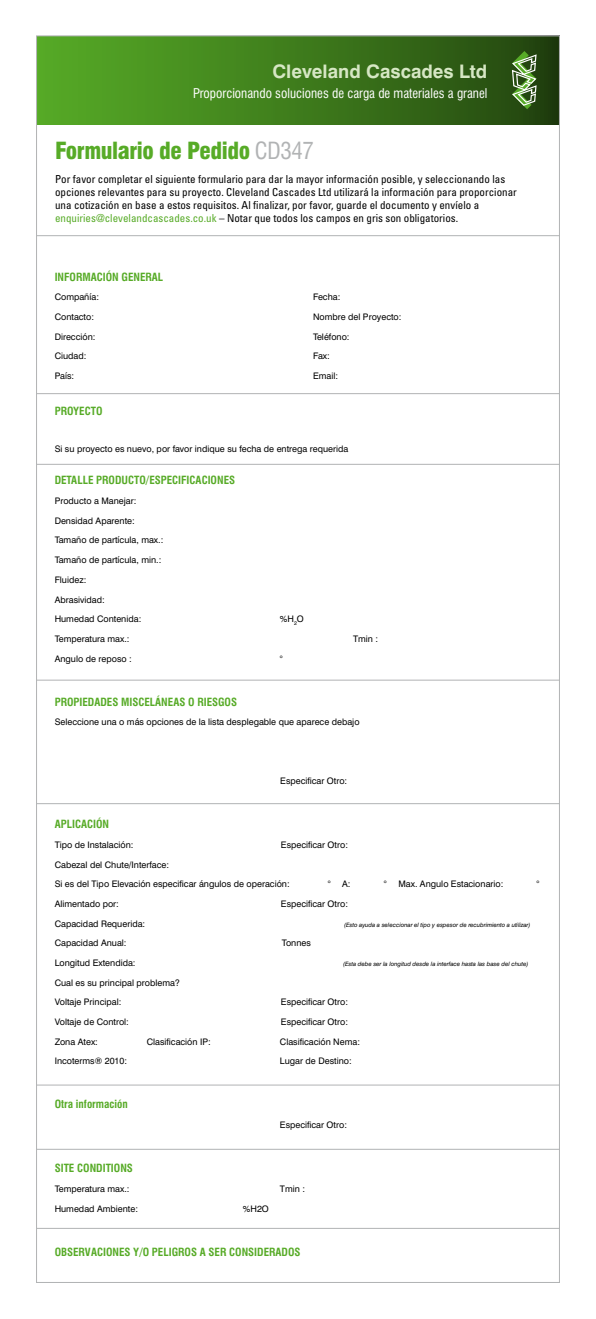
<style>
.page{position:relative;width:596px;height:1319px;background:#fff}
.page>*{position:absolute;margin:0;border:0;box-sizing:border-box;transform-origin:0 0}
.t1{font:900 condensed 23px "Swiss 721 BT";letter-spacing:-.02em;color:#57ab27}
.t2{font:700 18.6px "Swiss 721 BT";color:#d6e7c4}
.t3{font:condensed 13.1px "Swiss 721 BT";color:#fff}
.t4{font:condensed 11px/13px "Univers";color:#000}
.t5{font:700 condensed 11px "Swiss 721 BT";color:#57ab27}
.t6{font:9px/19.7px "Swiss 721 BT";color:#000}
.t7{font:italic 6px "Swiss 721 BT";color:#000}
.s1{font-weight:400;color:#b1b3b4}
.s2{color:#57ab27}
</style>
<div class="page">
<div style="left:36px;top:36px;width:523px;height:88px;background:linear-gradient(to right,#58af27,#22440f)"></div>
<svg style="left:510px;top:51px;width:27px;height:58px"></svg>
<hr style="left:36px;top:235px;width:523px;height:1px;background:#b1b3b4">
<hr style="left:36px;top:393px;width:523px;height:1px;background:#b1b3b4">
<hr style="left:36px;top:464px;width:523px;height:1px;background:#b1b3b4">
<hr style="left:36px;top:803px;width:523px;height:1px;background:#b1b3b4">
<hr style="left:36px;top:1084px;width:523px;height:1px;background:#b1b3b4">
<hr style="left:36px;top:1148px;width:523px;height:1px;background:#b1b3b4">
<hr style="left:36px;top:1227px;width:523px;height:1px;background:#b1b3b4">
<hr style="left:36px;top:679px;width:523px;height:1px;background:#b1b3b4">
<h2 class="t2" style="left:272px;top:60px;width:216px">Cleveland Cascades Ltd</h2>
<h3 class="t3" style="left:193px;top:85px;width:295px">Proporcionando soluciones de carga de materiales a granel</h3>
<h1 class="t1" style="left:55px;top:136px;width:260px">Formulario de Pedido <span class="s1">CD347</span></h1>
<p class="t4" style="left:55px;top:172px;width:463px">Por favor completar el siguiente formulario para dar la mayor información posible, y seleccionando las opciones relevantes para su proyecto. Cleveland Cascades Ltd utilizará la información para proporcionar una cotización en base a estos requisitos. Al finalizar, por favor, guarde el documento y envíelo a <span class="s2">enquiries@clevelandcascades.co.uk</span> – Notar que todos los campos en gris son obligatorios.</p>
<p class="t5" style="left:55px;top:270px;width:110px">INFORMACIÓN GENERAL</p>
<p class="t6" style="left:55px;top:287px;width:46px">Compañía:</p>
<p class="t6" style="left:313px;top:287px;width:29px">Fecha:</p>
<p class="t6" style="left:55px;top:307px;width:41px">Contacto:</p>
<p class="t6" style="left:313px;top:307px;width:90px">Nombre del Proyecto:</p>
<p class="t6" style="left:55px;top:326px;width:42px">Dirección:</p>
<p class="t6" style="left:313px;top:326px;width:38px">Teléfono:</p>
<p class="t6" style="left:55px;top:346px;width:33px">Ciudad:</p>
<p class="t6" style="left:313px;top:346px;width:18px">Fax:</p>
<p class="t6" style="left:55px;top:366px;width:21px">País:</p>
<p class="t6" style="left:313px;top:366px;width:27px">Email:</p>
<p class="t5" style="left:55px;top:404px;width:49px">PROYECTO</p>
<p class="t6" style="left:55px;top:438px;width:295px">Si su proyecto es nuevo, por favor indique su fecha de entrega requerida</p>
<p class="t5" style="left:55px;top:474px;width:182px">DETALLE PRODUCTO/ESPECIFICACIONES</p>
<p class="t6" style="left:55px;top:491px;width:110px">Producto a Manejar:<br>Densidad Aparente:<br>Tamaño de partícula, max.:<br>Tamaño de partícula, min.:<br>Fluidez:<br>Abrasividad:<br>Humedad Contenida:</p>
<p class="t6" style="left:280px;top:609px;width:25px">%H<sub>2</sub>O</p>
<p class="t6" style="left:55px;top:628px;width:76px">Temperatura max.:</p>
<p class="t6" style="left:353px;top:628px;width:27px">Tmin :</p>
<p class="t6" style="left:55px;top:648px;width:79px">Angulo de reposo :</p>
<p class="t6" style="left:280px;top:648px;width:4px">°</p>
<p class="t5" style="left:55px;top:695px;width:184px">PROPIEDADES MISCELÁNEAS O RIESGOS</p>
<p class="t6" style="left:55px;top:712px;width:306px">Seleccione una o más opciones de la lista desplegable que aparece debajo</p>
<p class="t6" style="left:280px;top:771px;width:68px">Especificar Otro:</p>
<p class="t5" style="left:55px;top:817px;width:56px">APLICACIÓN</p>
<p class="t6" style="left:55px;top:834px;width:80px">Tipo de Instalación:</p>
<p class="t6" style="left:281px;top:834px;width:68px">Especificar Otro:</p>
<p class="t6" style="left:55px;top:854px;width:236px">Cabezal del Chute/Interface:<br>Si es del Tipo Elevación especificar ángulos de operación:</p>
<p class="t6" style="left:327px;top:874px;width:24px">° A:</p>
<p class="t6" style="left:383px;top:874px;width:4px">°</p>
<p class="t6" style="left:398px;top:874px;width:106px">Max. Angulo Estacionario:</p>
<p class="t6" style="left:536px;top:874px;width:4px">°</p>
<p class="t6" style="left:55px;top:893px;width:66px">Alimentado por:</p>
<p class="t6" style="left:281px;top:893px;width:68px">Especificar Otro:</p>
<p class="t6" style="left:55px;top:913px;width:92px">Capacidad Requerida:</p>
<p class="t7" style="left:344px;top:920px;width:188px">(Esto ayuda a seleccionar el tipo y espesor de recubrimiento a utilizar)</p>
<p class="t6" style="left:55px;top:933px;width:73px">Capacidad Anual:</p>
<p class="t6" style="left:282px;top:933px;width:30px">Tonnes</p>
<p class="t6" style="left:55px;top:952px;width:82px">Longitud Extendida:</p>
<p class="t7" style="left:343px;top:960px;width:187px">(Esta debe ser la longitud desde la interface hasta las base del chute)</p>
<p class="t6" style="left:55px;top:972px;width:126px">Cual es su principal problema?<br>Voltaje Principal:</p>
<p class="t6" style="left:281px;top:992px;width:68px">Especificar Otro:</p>
<p class="t6" style="left:55px;top:1011px;width:76px">Voltaje de Control:</p>
<p class="t6" style="left:281px;top:1011px;width:68px">Especificar Otro:</p>
<p class="t6" style="left:55px;top:1031px;width:45px">Zona Atex:</p>
<p class="t6" style="left:147px;top:1031px;width:65px">Clasificación IP:</p>
<p class="t6" style="left:280px;top:1031px;width:81px">Clasificación Nema:</p>
<p class="t6" style="left:55px;top:1051px;width:74px">Incoterms® 2010:</p>
<p class="t6" style="left:280px;top:1051px;width:73px">Lugar de Destino:</p>
<p class="t5" style="left:55px;top:1097px;width:75px">OTRA INFORMACIÓN</p>
<p class="t6" style="left:280px;top:1114px;width:68px">Especificar Otro:</p>
<p class="t5" style="left:55px;top:1161px;width:67px">SITE CONDITIONS</p>
<p class="t6" style="left:55px;top:1178px;width:76px">Temperatura max.:</p>
<p class="t6" style="left:280px;top:1178px;width:27px">Tmin :</p>
<p class="t6" style="left:55px;top:1198px;width:85px">Humedad Ambiente:</p>
<p class="t6" style="left:243px;top:1198px;width:28px">%H2O</p>
<p class="t5" style="left:55px;top:1244px;width:247px">OBSERVACIONES Y/O PELIGROS A SER CONSIDERADOS</p>
</div>
